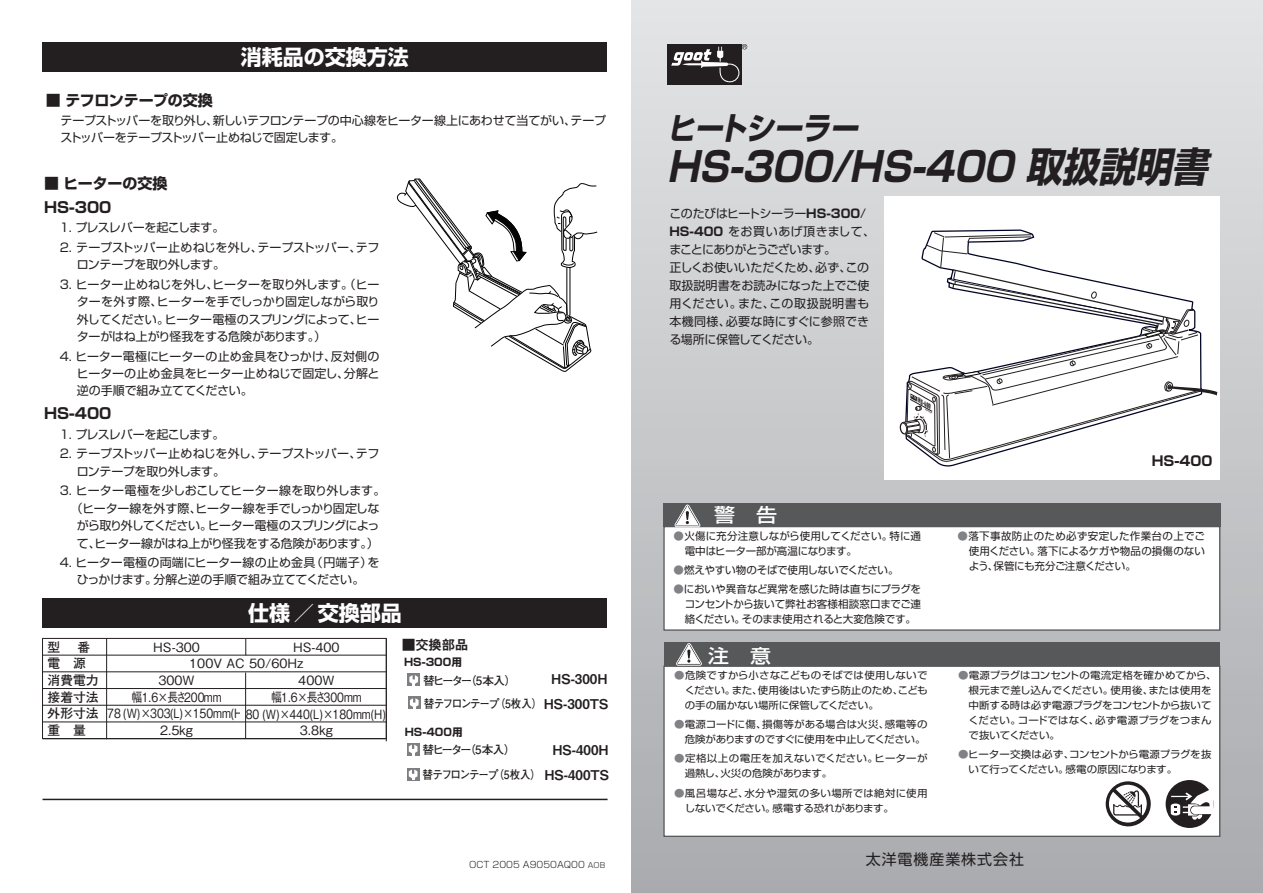
<style>
.page{position:relative;width:1263px;height:893px;background:#fff}
.page>*{position:absolute;margin:0;border:0;box-sizing:border-box;transform-origin:0 0}
.t1{font:italic 700 40.5px "Shin Go Pro";color:#231f20;scale:.9 1}
.t2{font:italic 700 31.5px "Shin Go Pro";color:#231f20;scale:.9 1}
.t3{font:700 21px "Shin Go Pro";color:#fff}
.t4{font:500 18.9px "Shin Go Pro";color:#fff;scale:1.11 1}
.t5{font:700 15px/24px "Shin Go Pro";color:#231f20}
.t6{font:700 15px "Shin Go Pro";letter-spacing:-.025em;color:#231f20}
.t7{font:15px "Shin Go Pro";letter-spacing:.06em;color:#231f20}
.t8{font:13.8px "Midashi Go Pro MB31";color:#231f20}
.t9{font:13.5px "Midashi Go Pro MB31";color:#231f20}
.t10{font:700 13.5px "Shin Go Pro";color:#231f20}
.t11{font:500 12.75px/16.8px "Gothic BBB Pro";color:#231f20;scale:.85 1}
.t12{font:500 12.75px/16.6px "Gothic BBB Pro";color:#231f20;text-align:center}
.t13{font:700 12.75px "Futo Go B101 Pro";color:#231f20}
.t14{font:12px/17.4px "Shin Go Pro";letter-spacing:-.02em;color:#231f20}
.t15{font:12px "Shin Go Pro";letter-spacing:-.055em;color:#231f20}
.t16{font:12px "Shin Go Pro";letter-spacing:-.05em;color:#231f20}
.t17{font:700 11.7px "Futo Go B101 Pro";letter-spacing:-.1em;color:#231f20;scale:.9 1}
.t18{font:700 11.7px "Futo Go B101 Pro";letter-spacing:-.19em;color:#231f20}
.t19{font:10.5px/15px "Shin Go Pro";letter-spacing:-.015em;color:#231f20;text-align:justify}
.t20{font:700 10.5px "Shin Go Pro";color:#231f20}
.t21{font:10.05px/15px "Shin Go Pro";letter-spacing:-.01em;color:#231f20;scale:1.05 1}
.t22{font:300 9px "Shin Go Pro";color:#231f20}
.t23{font:italic 5.7px "Helvetica Inserat";color:#231f20;scale:.84 1}
.s1{font-weight:400}
.s2{font-family:"Futo Go B101 Pro";font-weight:700}
.s3{font-family:"Midashi Go Pro MB31";font-weight:400;font-size:13.5px}
.s4{font-size:7.5px}
.s5{font-weight:700}
.s6{color:#808285}
</style>
<div class="page">
<div style="left:632px;top:0;width:631px;height:893px;background:linear-gradient(to bottom,#e4e5e6,#a9aaad)"></div>
<div style="left:884px;top:196px;width:336px;height:283px;background:#fff"></div>
<div style="left:665px;top:527px;width:554px;height:102px;background:#fff"></div>
<div style="left:663px;top:526px;width:557px;height:105px;border:1px solid #57585a"></div>
<div style="left:665px;top:667px;width:554px;height:169px;background:#fff"></div>
<div style="left:663px;top:665px;width:557px;height:172px;border:1px solid #57585a"></div>
<div style="left:663px;top:503px;width:557px;height:24px;background:#57585a"></div>
<svg style="left:674px;top:504px;width:27px;height:23px"></svg>
<div style="left:664px;top:642px;width:556px;height:24px;background:#57585a"></div>
<svg style="left:676px;top:643px;width:26px;height:23px"></svg>
<svg style="left:1105px;top:781px;width:46px;height:46px"></svg>
<div style="left:1165px;top:780px;width:48px;height:48px;background:#231f20;border-radius:50%"></div>
<svg style="left:1171px;top:790px;width:42px;height:30px"></svg>
<div style="left:667px;top:44px;width:74px;height:41px;background:#231f20"></div>
<svg style="left:671px;top:44px;width:76px;height:38px"></svg>
<svg style="left:396px;top:178px;width:202px;height:194px"></svg>
<div style="left:43px;top:43px;width:564px;height:29px;background:#231f20"></div>
<hr style="left:43px;top:799px;width:564px;height:1px;background:#231f20">
<div style="left:407px;top:673px;width:13px;height:13px;background:#7d7f82"></div>
<svg style="left:409px;top:675px;width:9px;height:11px"></svg>
<div style="left:408px;top:696px;width:13px;height:13px;background:#7d7f82"></div>
<svg style="left:410px;top:698px;width:9px;height:11px"></svg>
<svg style="left:407px;top:743px;width:12px;height:12px"></svg>
<svg style="left:409px;top:744px;width:8px;height:11px"></svg>
<svg style="left:407px;top:768px;width:12px;height:12px"></svg>
<svg style="left:409px;top:769px;width:8px;height:11px"></svg>
<div style="left:43px;top:598px;width:564px;height:30px;background:#231f20"></div>
<hr style="left:245px;top:672px;width:1px;height:67px;background:#231f20">
<hr style="left:43px;top:655px;width:343px;height:1px;background:#231f20">
<hr style="left:43px;top:671px;width:343px;height:1px;background:#231f20">
<hr style="left:43px;top:688px;width:343px;height:1px;background:#231f20">
<hr style="left:43px;top:705px;width:343px;height:1px;background:#231f20">
<hr style="left:43px;top:722px;width:343px;height:1px;background:#231f20">
<hr style="left:106px;top:638px;width:1px;height:101px;background:#231f20">
<hr style="left:42px;top:638px;width:344px;height:1px;background:#231f20">
<hr style="left:43px;top:738px;width:344px;height:1px;background:#231f20">
<svg style="left:245px;top:639px;width:1px;height:16px"></svg>
<hr style="left:42px;top:638px;width:1px;height:101px;background:#231f20">
<hr style="left:386px;top:638px;width:1px;height:103px;background:#231f20">
<svg style="left:900px;top:229px;width:317px;height:238px"></svg>
<h3 class="t3" style="left:241px;top:41px;width:169px">消耗品の交換方法</h3>
<p class="t6" style="left:46px;top:88px;width:168px">■ テフロンテープの交換</p>
<p class="t14" style="left:61px;top:110px;width:547px">テープストッパーを取り外し、新しいテフロンテープの中心線をヒーター線上にあわせて当てがい、テープストッパーをテープストッパー止めねじで固定します。</p>
<p class="t5" style="left:44px;top:169px;width:125px">■ ヒーターの交換<br>HS-300</p>
<p class="t15" style="left:60px;top:218px;width:166px">1. プレスレバーを起こします。</p>
<p class="t14" style="left:77px;top:237px;width:304px;text-indent:-17px">2. テープストッパー止めねじを外し、テープストッパー、テフロンテープを取り外します。</p>
<p class="t14" style="left:77px;top:274px;width:304px;text-align:justify;text-indent:-17px">3. ヒーター止めねじを外し、ヒーターを取り外します。（ヒーターを外す際、ヒーターを手でしっかり固定しながら取り外してください。ヒーター電極のスプリングによって、ヒーターがはね上がり怪我をする危険があります。）</p>
<p class="t14" style="left:77px;top:346px;width:304px;text-align:justify;text-indent:-17px">4. ヒーター電極にヒーターの止め金具をひっかけ、反対側のヒーターの止め金具をヒーター止めねじで固定し、分解と逆の手順で組み立ててください。</p>
<p class="t5" style="left:44px;top:400px;width:69px">HS-400</p>
<p class="t15" style="left:60px;top:424px;width:166px">1. プレスレバーを起こします。</p>
<p class="t14" style="left:77px;top:444px;width:304px;text-indent:-17px">2. テープストッパー止めねじを外し、テープストッパー、テフロンテープを取り外します。</p>
<p class="t14" style="left:60px;top:481px;width:327px">3. ヒーター電極を少しおこしてヒーター線を取り外します。</p>
<p class="t14" style="left:71px;top:498px;width:310px">（ヒーター線を外す際、ヒーター線を手でしっかり固定しな</p>
<p class="t16" style="left:77px;top:516px;width:304px">がら取り外してください。ヒーター電極のスプリングによっ</p>
<p class="t14" style="left:77px;top:533px;width:303px">て、ヒーター線がはね上がり怪我をする危険があります。）</p>
<p class="t14" style="left:60px;top:552px;width:321px;text-align:center">4. ヒーター電極の両端にヒーター線の止め金具（円端子）をひっかけます。分解と逆の手順で組み立ててください。</p>
<h3 class="t3" style="left:248px;top:596px;width:155px">仕様<span class="s1">／</span>交換部品</h3>
<p class="t13" style="left:48px;top:637px;width:14px">型</p>
<p class="t13" style="left:77px;top:637px;width:14px">番</p>
<p class="t12" style="left:153px;top:637px;width:48px">HS-300</p>
<p class="t13" style="left:48px;top:670px;width:53px">消費電力</p>
<p class="t12" style="left:158px;top:670px;width:38px">300W</p>
<p class="t13" style="left:48px;top:687px;width:53px">接着寸法</p>
<p class="t12" style="left:293px;top:637px;width:48px">HS-400</p>
<p class="t12" style="left:271px;top:670px;width:92px">400W<br>幅1.6×長さ300mm</p>
<p class="t12" style="left:300px;top:720px;width:34px">3.8kg</p>
<p class="t13" style="left:48px;top:653px;width:40px">電 源</p>
<p class="t12" style="left:189px;top:654px;width:116px">100V AC 50/60Hz</p>
<p class="t11" style="left:48px;top:687px;width:399px;text-indent:84px">幅1.6×長さ200mm<br><span class="s2">外形寸法</span> 78 (W)×303(L)×150mm(H)80 (W)×440(L)×180mm(H)</p>
<p class="t13" style="left:48px;top:720px;width:40px">重 量</p>
<p class="t12" style="left:160px;top:720px;width:34px">2.5kg</p>
<p class="t8" style="left:402px;top:634px;width:68px">■交換部品</p>
<p class="t20" style="left:404px;top:654px;width:59px">HS-300用</p>
<p class="t18" style="left:423px;top:671px;width:95px">替ヒーター（5本入）</p>
<p class="t9" style="left:551px;top:668px;width:58px">HS-300H</p>
<p class="t17" style="left:424px;top:694px;width:207px">替テフロンテープ（5枚入）<span class="s3">HS-300TS</span></p>
<p class="t20" style="left:405px;top:723px;width:59px">HS-400用</p>
<p class="t18" style="left:423px;top:741px;width:95px">替ヒーター（5本入）</p>
<p class="t9" style="left:552px;top:739px;width:58px">HS-400H</p>
<p class="t17" style="left:423px;top:765px;width:209px">替テフロンテープ（5枚入） <span class="s3">HS-400TS</span></p>
<p class="t22" style="left:469px;top:857px;width:138px">OCT 2005 A9050AQ00 <span class="s4">AOB</span></p>
<h2 class="t2" style="left:667px;top:103px;width:223px">ヒートシーラー</h2>
<h1 class="t1" style="left:667px;top:134px;width:614px">HS-300/HS-400 取扱説明書</h1>
<p class="t14" style="left:669px;top:203px;width:207px;line-height:18px">このたびはヒートシーラー<span class="s5">HS-300</span>/<br><span class="s5">HS-400</span> をお買いあげ頂きまして、まことにありがとうございます。<br>正しくお使いいただくため、必ず、この取扱説明書をお読みになった上でご使用ください。また、この取扱説明書も本機同様、必要な時にすぐに参照できる場所に保管してください。</p>
<h3 class="t4" style="left:714px;top:499px;width:58px">警 告</h3>
<p class="t23" style="left:921px;top:397px;width:18px;rotate:29deg">HS-400</p>
<p class="t19" style="left:685px;top:527px;width:238px;text-indent:-11px"><span class="s6">●</span>火傷に充分注意しながら使用してください。特に通電中はヒーター部が高温になります。</p>
<p class="t19" style="left:674px;top:561px;width:227px"><span class="s6">●</span>燃えやすい物のそばで使用しないでください。</p>
<p class="t19" style="left:685px;top:580px;width:238px;text-indent:-11px"><span class="s6">●</span>においや異音など異常を感じた時は直ちにプラグをコンセントから抜いて弊社お客様相談窓口までご連絡ください。そのまま使用されると大変危険です。</p>
<h3 class="t4" style="left:708px;top:640px;width:58px">注 意</h3>
<p class="t21" style="left:685px;top:666px;width:233px;text-align:justify;text-indent:-11px"><span class="s6">●</span>危険ですから小さなこどものそばでは使用しないでください。また、使用後はいたずら防止のため、こどもの手の届かない場所に保管してください。</p>
<p class="t21" style="left:674px;top:716px;width:243px;text-align:right"><span class="s6">●</span>電源コードに傷、損傷等がある場合は火災、感電等の危険がありますのですぐに使用を中止してください。</p>
<p class="t21" style="left:685px;top:750px;width:233px;text-indent:-11px"><span class="s6">●</span>定格以上の電圧を加えないでください。ヒーターが過熱し、火災の危険があります。</p>
<p class="t21" style="left:685px;top:784px;width:233px;text-indent:-11px"><span class="s6">●</span>風呂場など、水分や湿気の多い場所では絶対に使用しないでください。感電する恐れがあります。</p>
<p class="t10" style="left:1152px;top:450px;width:62px">HS-400</p>
<p class="t19" style="left:969px;top:527px;width:238px;text-indent:-11px"><span class="s6">●</span>落下事故防止のため必ず安定した作業台の上でご使用ください。落下によるケガや物品の損傷のないよう、保管にも充分ご注意ください。</p>
<p class="t21" style="left:968px;top:666px;width:238px;text-indent:-11px"><span class="s6">●</span>電源プラグはコンセントの電流定格を確かめてから、根元まで差し込んでください。使用後、または使用を中断する時は必ず電源プラグをコンセントから抜いてください。コードではなく、必ず電源プラグをつまんで抜いてください。</p>
<p class="t21" style="left:969px;top:746px;width:233px;text-indent:-11px"><span class="s6">●</span>ヒーター交換は必ず、コンセントから電源プラグを抜いて行ってください。感電の原因になります。</p>
<p class="t7" style="left:866px;top:847px;width:160px">太洋電機産業株式会社</p>
</div>
